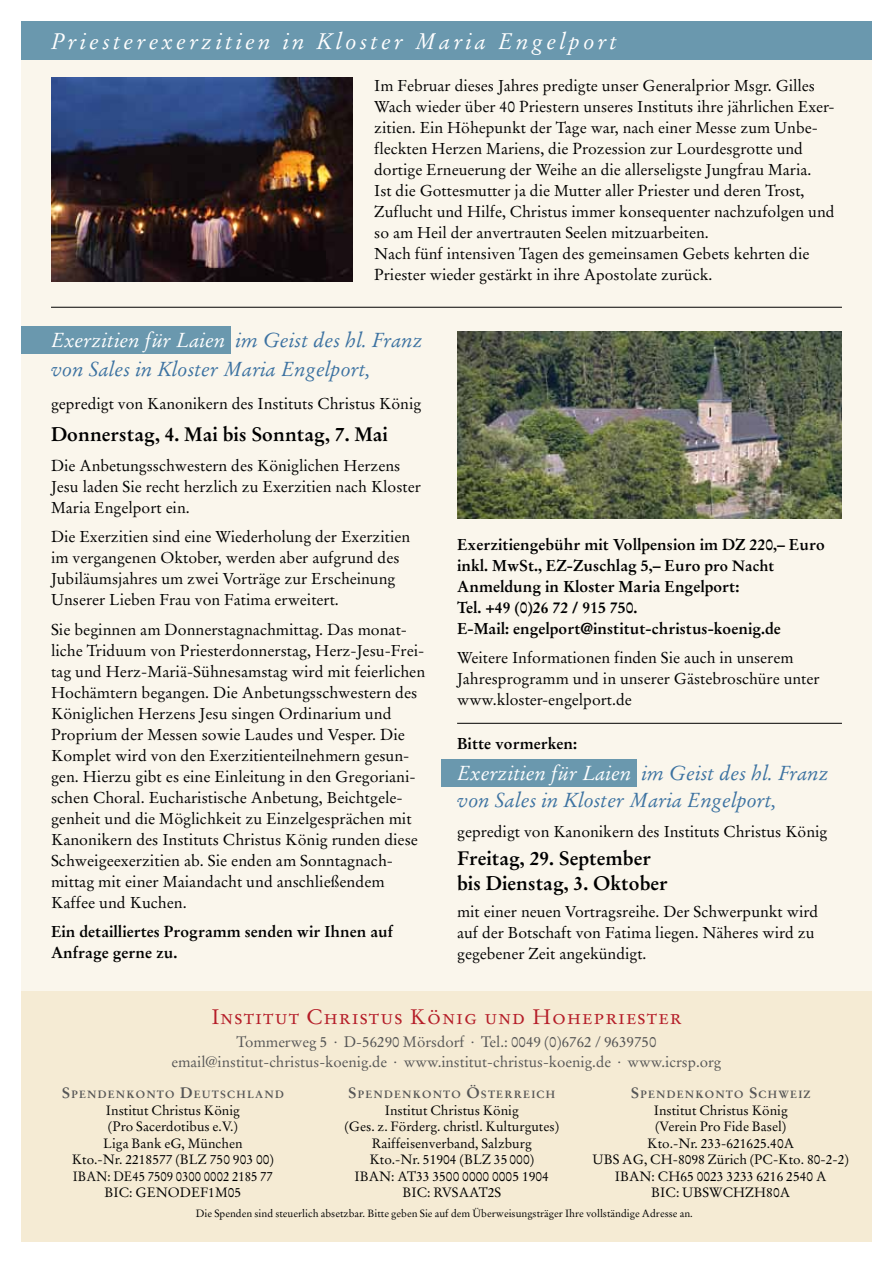
<style>
.page{position:relative;width:893px;height:1263px;background:#fff}
.page>*{position:absolute;margin:0;border:0;box-sizing:border-box;transform-origin:0 0}
.t1{font:italic 22.5px "Stempel Garamond";letter-spacing:.14em;color:#fff}
.t2{font:21px "Stempel Garamond Roman SC";letter-spacing:.05em;color:#b51d28}
.t3{font:italic 20.25px/28.5px "Stempel Garamond";color:#3c72a1}
.t4{font:700 19.5px/24.8px "Stempel Garamond";color:#000}
.t5{font:15.75px/21px "Stempel Garamond";color:#000}
.t6{font:700 15.75px/21px "Stempel Garamond";color:#000}
.t7{font:15px/19.5px "Stempel Garamond";color:#565656;text-align:center}
.t8{font:13.5px/16.5px "Stempel Garamond";color:#000;text-align:center}
.t9{font:10.5px "Stempel Garamond";color:#000}
.t10{font:700 10.5px "Stempel Garamond";letter-spacing:.115em;color:#565656}
.s1{color:#fff}
.s2{font-size:15px}
</style>
<div class="page">
<div style="left:21px;top:21px;width:851px;height:976px;background:#faf6ec"></div>
<div style="left:441px;top:759px;width:196px;height:28px;background:#6a98ae"></div>
<div style="left:21px;top:326px;width:210px;height:28px;background:#6a98ae"></div>
<div style="left:21px;top:991px;width:851px;height:251px;background:#f5ebd4"></div>
<img style="left:457px;top:332px;width:385px;height:187px">
<hr style="left:457px;top:723px;width:385px;height:1px;background:#000">
<img style="left:51px;top:78px;width:302px;height:203px">
<div style="left:21px;top:21px;width:851px;height:39px;background:#6a98ae"></div>
<hr style="left:51px;top:307px;width:791px;height:1px;background:#000">
<h1 class="t1" style="left:51px;top:27px;width:568px">Priesterexerzitien in Kloster Maria Engelport</h1>
<p class="t5" style="left:374px;top:75px;width:462px">Im Februar dieses Jahres predigte unser Generalprior Msgr. Gilles Wach wieder über 40 Priestern unseres Instituts ihre jährlichen Exer&shy;zitien. Ein Höhepunkt der Tage war, nach einer Messe zum Unbe&shy;fleckten Herzen Mariens, die Prozession zur Lourdesgrotte und dortige Erneuerung der Weihe an die allerseligste Jungfrau Maria.<br>Ist die Gottesmutter ja die Mutter aller Priester und deren Trost, Zuflucht und Hilfe, Christus immer konsequenter nachzufolgen und so am Heil der anvertrauten Seelen mitzuarbeiten.<br>Nach fünf intensiven Tagen des gemeinsamen Gebets kehrten die Priester wieder gestärkt in ihre Apostolate zurück.</p>
<p class="t3" style="left:51px;top:326px;width:373px"><span class="s1">Exerzitien für Laien</span> im Geist des hl. Franz von Sales in Kloster Maria Engelport,</p>
<p class="t5" style="left:51px;top:394px;width:372px">gepredigt von Kanonikern des Instituts Christus König</p>
<p class="t4" style="left:51px;top:422px;width:338px">Donnerstag, 4. Mai bis Sonntag, 7. Mai</p>
<p class="t5" style="left:51px;top:455px;width:371px">Die Anbetungsschwestern des Königlichen Herzens<br>Jesu laden Sie recht herzlich zu Exerzitien nach Kloster<br>Maria Engelport ein.</p>
<p class="t5" style="left:51px;top:526px;width:361px">Die Exerzitien sind eine Wiederholung der Exerzitien im vergangenen Oktober, werden aber aufgrund des Jubiläumsjahres um zwei Vorträge zur Erscheinung Unserer Lieben Frau von Fatima erweitert.</p>
<p class="t5" style="left:51px;top:619px;width:376px">Sie beginnen am Donnerstagnachmittag. Das monat&shy;liche Triduum von Priesterdonnerstag, Herz-Jesu-Frei&shy;tag und Herz-Mariä-Sühnesamstag wird mit feierlichen Hochämtern begangen. Die Anbetungsschwestern des Königlichen Herzens Jesu singen Ordinarium und Proprium der Messen sowie Laudes und Vesper. Die Komplet wird von den Exerzitienteilnehmern gesun&shy;gen. Hierzu gibt es eine Einleitung in den Gregoriani&shy;schen Choral. Eucharistische Anbetung, Beichtgele&shy;genheit und die Möglichkeit zu Einzelgesprächen mit Kanonikern des Instituts Christus König runden diese Schweigeexerzitien ab. Sie enden am Sonntagnach&shy;mittag mit einer Maiandacht und anschließendem Kaffee und Kuchen.</p>
<p class="t6" style="left:51px;top:921px;width:344px">Ein detailliertes Programm senden wir Ihnen auf<br>Anfrage gerne zu.</p>
<p class="t6" style="left:457px;top:534px;width:369px">Exerzitiengebühr mit Vollpension im DZ 220,– Euro inkl. MwSt., EZ-Zuschlag 5,– Euro p<span class="s2">ro Nacht </span>Anmeldung in Kloster Maria Engelport:<br>Tel. +49 (0)26 72 / 915 750.<br>E-Mail: engelport@institut-christus-koenig.de</p>
<p class="t5" style="left:457px;top:647px;width:364px">Weitere Informationen finden Sie auch in unserem<br>Jahresprogramm und in unserer Gästebroschüre unter www.kloster-engelport.de</p>
<p class="t6" style="left:457px;top:733px;width:121px">Bitte vormerken:</p>
<p class="t3" style="left:457px;top:760px;width:373px;line-height:27px"><span class="s1">Exerzitien für Laien</span> im Geist des hl. Franz von Sales in Kloster Maria Engelport,</p>
<p class="t5" style="left:457px;top:821px;width:372px">gepredigt von Kanonikern des Instituts Christus König</p>
<p class="t4" style="left:457px;top:846px;width:212px">Freitag, 29. September bis Dienstag, 3. Oktober</p>
<p class="t5" style="left:457px;top:901px;width:363px">mit einer neuen Vortragsreihe. Der Schwerpunkt wird auf der Botschaft von Fatima liegen. Näheres wird zu gegebener Zeit angekündigt.</p>
<h2 class="t2" style="left:211px;top:1004px;width:472px">Institut Christus König und Hohepriester</h2>
<p class="t7" style="left:171px;top:1032px;width:551px">Tommerweg 5 · D-56290 Mörsdorf · Tel.: 0049 (0)6762 / 9639750 email@institut-christus-koenig.de · www.institut-christus-koenig.de · www.icrsp.org</p>
<p class="t10" style="left:348px;top:1088px;width:209px"><span class="s2">S</span>PENDENKONTO <span class="s2">Ö</span>STERREICH</p>
<p class="t8" style="left:344px;top:1102px;width:216px">Institut Christus König<br>(Ges. z. Förderg. christl. Kulturgutes)<br>Raiffeisenverband, Salzburg<br>Kto.-Nr. 51904 (BLZ 35 000)<br>IBAN: AT33 3500 0000 0005 1904<br>BIC: RVSAAT2S</p>
<p class="t9" style="left:196px;top:1207px;width:499px">Die Spenden sind steuerlich absetzbar. Bitte geben Sie auf dem Überweisungsträger Ihre vollständige Adresse an.</p>
<p class="t10" style="left:62px;top:1088px;width:223px"><span class="s2">S</span>PENDENKONTO <span class="s2">D</span>EUTSCHLAND</p>
<p class="t8" style="left:72px;top:1102px;width:204px">Institut Christus König<br>(Pro Sacerdotibus e.V.)<br>Liga Bank eG, München<br>Kto.-Nr. 2218577 (BLZ 750 903 00)<br>IBAN: DE45 7509 0300 0002 2185 77<br>BIC: GENODEF1M05</p>
<p class="t10" style="left:631px;top:1088px;width:181px"><span class="s2">S</span>PENDENKONTO <span class="s2">S</span>CHWEIZ</p>
<p class="t8" style="left:592px;top:1102px;width:258px">Institut Christus König<br>(Verein Pro Fide Basel)<br>Kto.-Nr. 233-621625.40A<br>UBS AG, CH-8098 Zürich (PC-Kto. 80-2-2)<br>IBAN: CH65 0023 3233 6216 2540 A<br>BIC: UBSWCHZH80A</p>
</div>
